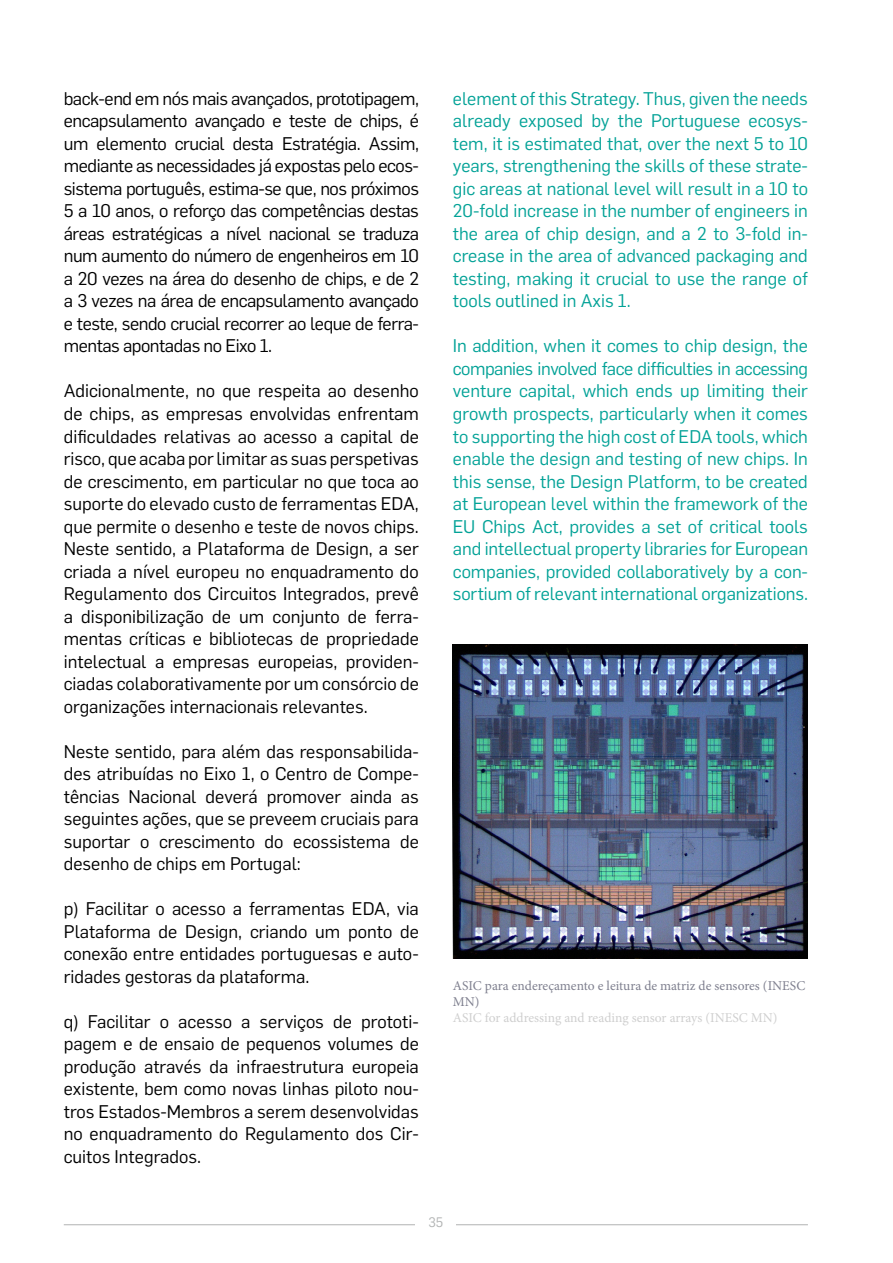
<style>
.page{position:relative;width:893px;height:1263px;background:#fff}
.page>*{position:absolute;margin:0;border:0;box-sizing:border-box;transform-origin:0 0}
.t1{font:18px/22.5px "Flama";color:#000;text-align:justify}
.t2{font:18px/22.5px "Flama";letter-spacing:-.005em;color:#03a297;text-align:justify}
.t3{font:13.5px/16.2px "Minion Pro";color:#7f808f}
.t4{font:13.5px "Minion Pro";color:#cfcfcf}
.t5{font:13.5px "Flama";color:#b1b3b3}
</style>
<div class="page">
<hr style="left:64px;top:1224px;width:744px;height:1px;background:#b1b3b3">
<div style="left:416px;top:1212px;width:40px;height:26px;background:#fff"></div>
<img style="left:453px;top:644px;width:355px;height:315px">
<p class="t1" style="left:64px;top:86px;width:357px">back-end em nós mais avançados, prototipagem, encapsulamento avançado e teste de chips, é um elemento crucial desta Estratégia. Assim, mediante as necessidades já expostas pelo ecos&shy;sistema português, estima-se que, nos próximos 5 a 10 anos, o reforço das competências destas áreas estratégicas a nível nacional se traduza num aumento do número de engenheiros em 10 a 20 vezes na área do desenho de chips, e de 2 a 3 vezes na área de encapsulamento avançado e teste, sendo crucial recorrer ao leque de ferra&shy;mentas apontadas no Eixo 1.</p>
<p class="t1" style="left:64px;top:379px;width:357px">Adicionalmente, no que respeita ao desenho de chips, as empresas envolvidas enfrentam dificuldades relativas ao acesso a capital de risco, que acaba por limitar as suas perspetivas de crescimento, em particular no que toca ao suporte do elevado custo de ferramentas EDA, que permite o desenho e teste de novos chips.<br>Neste sentido, a Plataforma de Design, a ser criada a nível europeu no enquadramento do Regulamento dos Circuitos Integrados, prevê a disponibilização de um conjunto de ferra&shy;mentas críticas e bibliotecas de propriedade intelectual a empresas europeias, providen&shy;ciadas colaborativamente por um consórcio de organizações internacionais relevantes.</p>
<p class="t1" style="left:64px;top:739px;width:357px">Neste sentido, para além das responsabilida&shy;des atribuídas no Eixo 1, o Centro de Compe&shy;tências Nacional deverá promover ainda as seguintes ações, que se preveem cruciais para suportar o crescimento do ecossistema de desenho de chips em Portugal:</p>
<p class="t1" style="left:64px;top:896px;width:357px">p) Facilitar o acesso a ferramentas EDA, via Plataforma de Design, criando um ponto de conexão entre entidades portuguesas e auto&shy;ridades gestoras da plataforma.</p>
<p class="t1" style="left:64px;top:1009px;width:357px">q) Facilitar o acesso a serviços de prototi&shy;pagem e de ensaio de pequenos volumes de produção através da infraestrutura europeia existente, bem como novas linhas piloto nou&shy;tros Estados-Membros a serem desenvolvidas no enquadramento do Regulamento dos Cir&shy;cuitos Integrados.</p>
<p class="t2" style="left:453px;top:86px;width:357px">element of this Strategy. Thus, given the needs already exposed by the Portuguese ecosys&shy;tem, it is estimated that, over the next 5 to 10 years, strengthening the skills of these strate&shy;gic areas at national level will result in a 10 to 20-fold increase in the number of engineers in the area of chip design, and a 2 to 3-fold in&shy;crease in the area of advanced packaging and testing, making it crucial to use the range of tools outlined in Axis 1.</p>
<p class="t2" style="left:453px;top:334px;width:357px">In addition, when it comes to chip design, the companies involved face difficulties in accessing venture capital, which ends up limiting their growth prospects, particularly when it comes to supporting the high cost of EDA tools, which enable the design and testing of new chips. In this sense, the Design Platform, to be created at European level within the framework of the EU Chips Act, provides a set of critical tools and intellectual property libraries for European companies, provided collaboratively by a con&shy;sortium of relevant international organizations.</p>
<p class="t3" style="left:453px;top:978px;width:354px">ASIC para endereçamento e leitura de matriz de sensores (INESC<br>MN)</p>
<p class="t4" style="left:453px;top:1009px;width:326px">ASIC for addressing and reading sensor arrays (INESC MN)</p>
<p class="t5" style="left:428px;top:1212px;width:16px">35</p>
</div>
